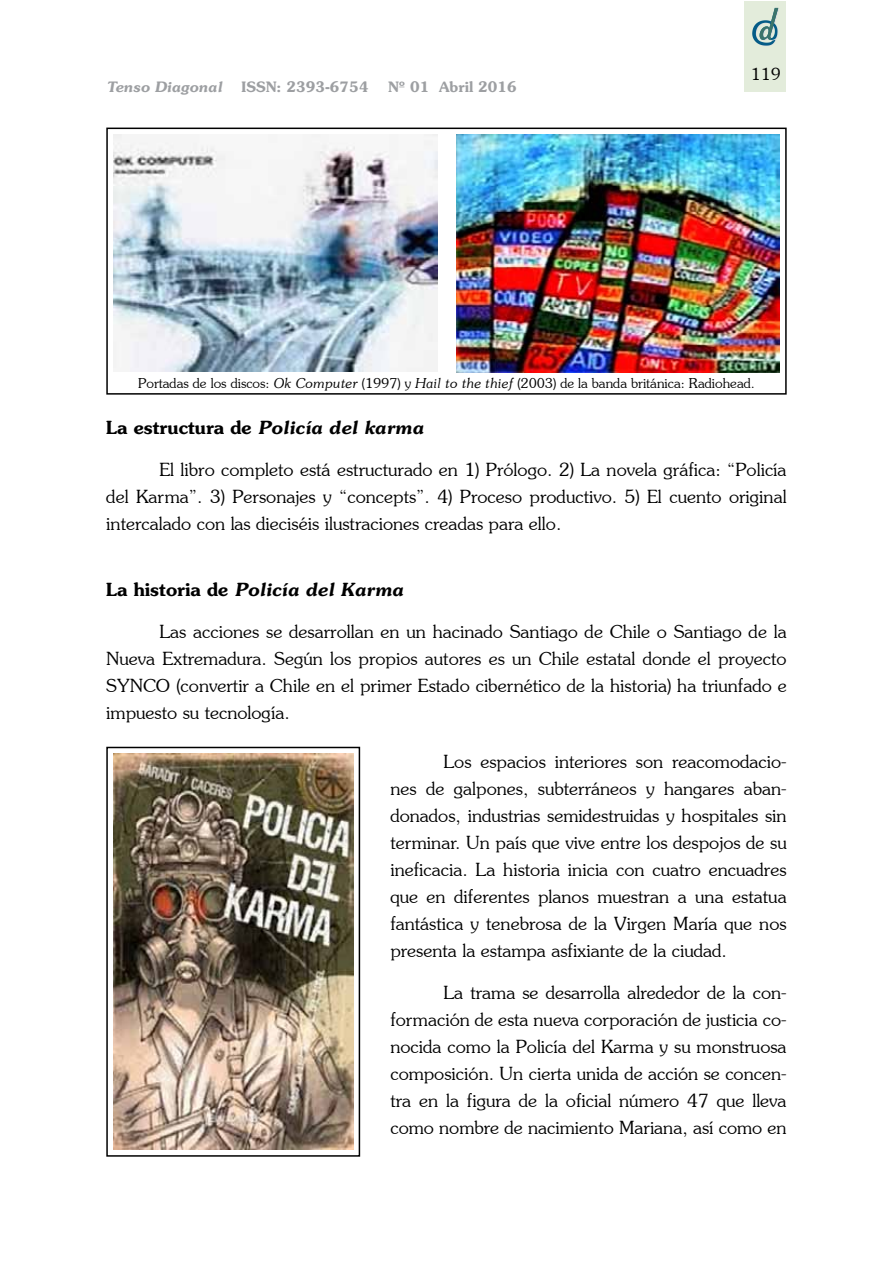
<style>
.page{position:relative;width:893px;height:1263px;background:#fff}
.page>*{position:absolute;margin:0;border:0;box-sizing:border-box;transform-origin:0 0}
.t1{font:18px/27px "Southern Plain";color:#000;text-align:justify}
.t2{font:italic 700 18px "Southern";color:#000}
.t3{font:16.5px "Southern Plain";color:#000}
.t4{font:700 14.25px "Southern";color:#9d9fa2}
.t5{font:italic 700 14.25px "Southern";color:#9d9fa2}
.t6{font:13.5px "Southern Plain";color:#000}
.s1{font-family:"Southern";font-style:italic}
.s2{font-style:normal}
</style>
<div class="page">
<div style="left:744px;top:2px;width:41px;height:90px;background:#e3ecdb"></div>
<svg style="left:752px;top:8px;width:27px;height:38px"></svg>
<img style="left:113px;top:134px;width:325px;height:238px">
<img style="left:457px;top:134px;width:323px;height:238px">
<img style="left:113px;top:753px;width:240px;height:397px">
<div style="left:106px;top:128px;width:681px;height:267px;border:2px solid #000"></div>
<div style="left:106px;top:747px;width:254px;height:410px;border:2px solid #000"></div>
<p class="t5" style="left:107px;top:78px;width:117px">Tenso Diagonal</p>
<p class="t4" style="left:242px;top:77px;width:129px">ISSN: 2393-6754</p>
<p class="t4" style="left:388px;top:77px;width:130px">Nº 01 Abril 2016</p>
<p class="t3" style="left:751px;top:64px;width:31px">119</p>
<p class="t6" style="left:138px;top:375px;width:618px">Portadas de los discos: <span class="s1">Ok Computer</span> (1997) y <span class="s1">Hail to the thief</span> (2003) de la banda británica: Radiohead.</p>
<p class="t2" style="left:106px;top:416px;width:319px"><span class="s2">La estructura de</span> Policía del karma</p>
<p class="t1" style="left:106px;top:455px;width:682px;text-indent:53px">El libro completo está estructurado en 1) Prólogo. 2) La novela gráfica: “Policía del Karma”. 3) Personajes y “concepts”. 4) Proceso productivo. 5) El cuento original intercalado con las dieciséis ilustraciones creadas para ello.</p>
<p class="t2" style="left:106px;top:578px;width:299px"><span class="s2">La historia de</span> Policía del Karma</p>
<p class="t1" style="left:106px;top:617px;width:682px;text-indent:53px">Las acciones se desarrollan en un hacinado Santiago de Chile o Santiago de la Nueva Extremadura. Según los propios autores es un Chile estatal donde el proyecto SYNCO (convertir a Chile en el primer Estado cibernético de la historia) ha triunfado e impuesto su tecnología.</p>
<p class="t1" style="left:390px;top:747px;width:398px;text-indent:53px">Los espacios interiores son reacomodacio&shy;nes de galpones, subterráneos y hangares aban&shy;donados, industrias semidestruidas y hospitales sin terminar. Un país que vive entre los despojos de su ineficacia. La historia inicia con cuatro encuadres que en diferentes planos muestran a una estatua fantástica y tenebrosa de la Virgen María que nos presenta la estampa asfixiante de la ciudad.</p>
<p class="t1" style="left:390px;top:978px;width:398px;text-indent:53px">La trama se desarrolla alrededor de la con&shy;formación de esta nueva corporación de justicia co&shy;nocida como la Policía del Karma y su monstruosa composición. Un cierta unida de acción se concen&shy;tra en la figura de la oficial número 47 que lleva como nombre de nacimiento Mariana, así como en</p>
</div>
